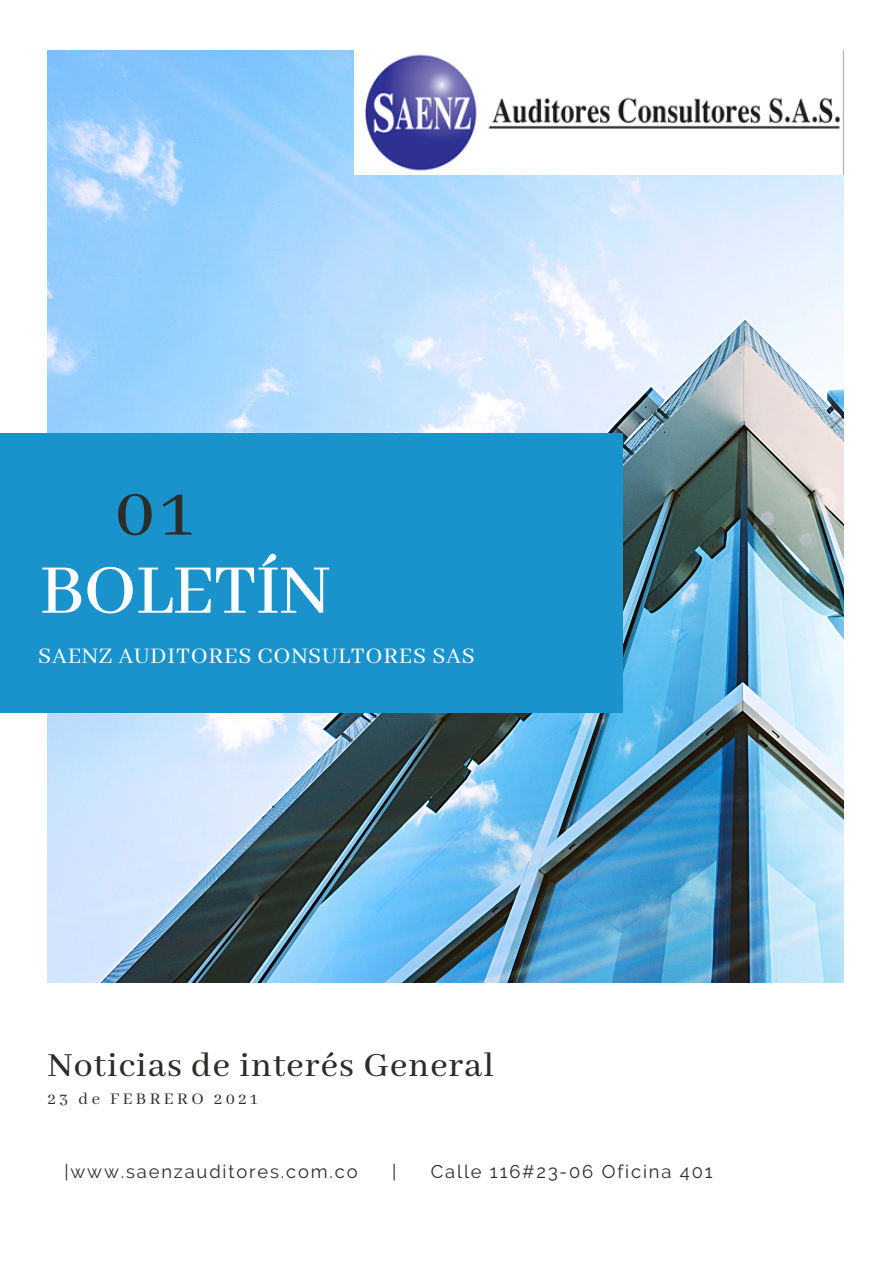
<style>
.page{position:relative;width:894px;height:1264px;background:#fff}
.page>*{position:absolute;margin:0;border:0;box-sizing:border-box;transform-origin:0 0}
.t1{font:500 76.95px "Abhaya Libre";letter-spacing:-.01em;color:#fff}
.t2{font:500 76.95px "Abhaya Libre";color:#2c2c29}
.t3{font:500 37.65px "Abhaya Libre";letter-spacing:.03em;color:#2c2c29}
.t4{font:24.9px "Abhaya Libre";letter-spacing:.03em;color:#fff}
.t5{font:18.3px "Raleway";letter-spacing:.1em;color:#2c2c29}
.t6{font:18px "Abhaya Libre";letter-spacing:.19em;color:#2c2c29}
</style>
<div class="page">
<img style="left:48px;top:51px;width:795px;height:931px">
<div style="left:0;top:433px;width:622px;height:279px;background:#1a92cb"></div>
<img style="left:354px;top:51px;width:489px;height:124px">
<p class="t2" style="left:115px;top:470px;width:79px">01</p>
<p class="t1" style="left:40px;top:548px;width:291px">BOLETÍN</p>
<p class="t4" style="left:38px;top:642px;width:438px">SAENZ AUDITORES CONSULTORES SAS</p>
<p class="t3" style="left:48px;top:1044px;width:447px">Noticias de interés General</p>
<p class="t6" style="left:48px;top:1088px;width:211px">23 de FEBRERO 2021</p>
<p class="t5" style="left:64px;top:1160px;width:295px">|www.saenzauditores.com.co</p>
<p class="t5" style="left:392px;top:1160px;width:6px">|</p>
<p class="t5" style="left:431px;top:1160px;width:283px">Calle 116#23-06 Oficina 401</p>
</div>
